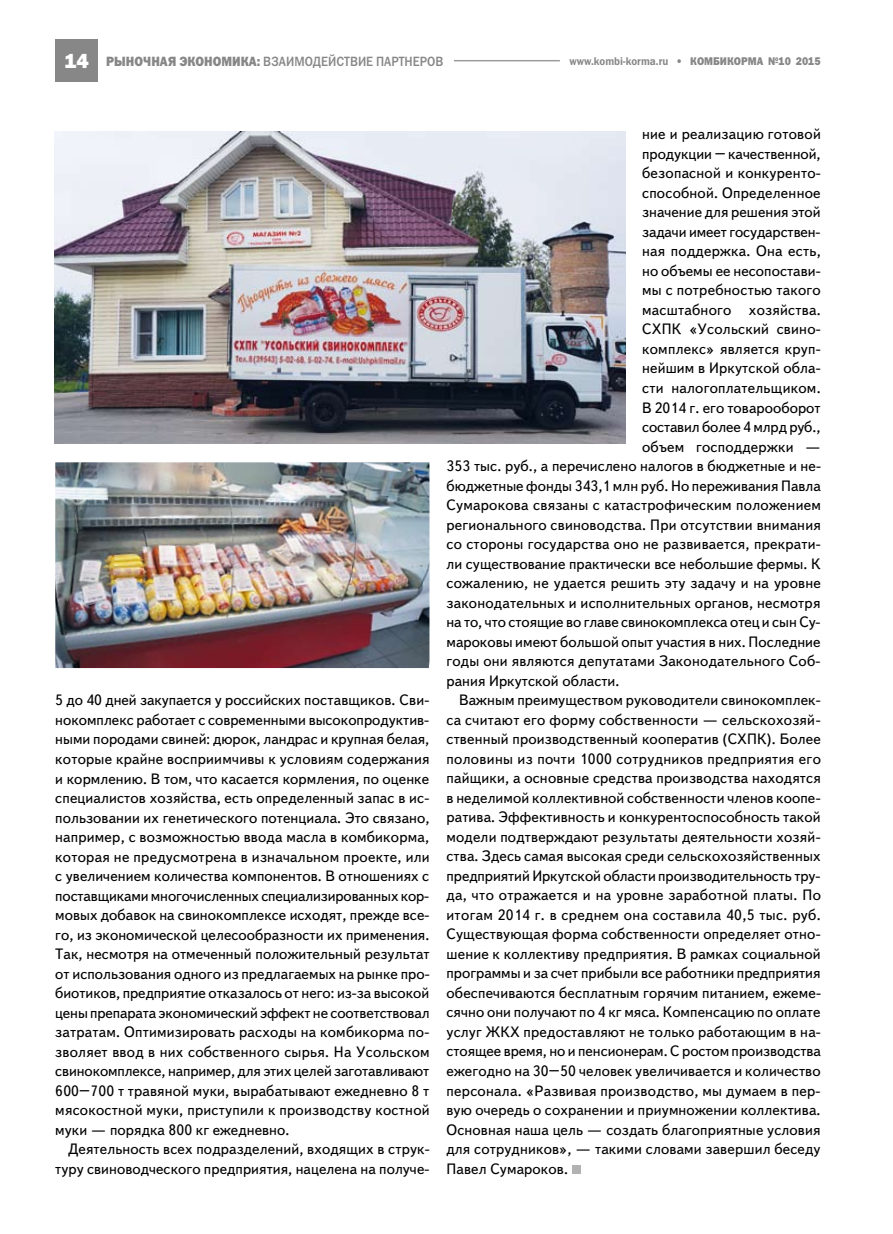
<style>
.page{position:relative;width:893px;height:1234px;background:#fff}
.page>*{position:absolute;margin:0;border:0;box-sizing:border-box;transform-origin:0 0}
.t1{font:15px/19.5px "Text Book C";letter-spacing:.01em;color:#000;text-align:justify}
.t2{font:13.5px "Franklin Gothic Medium C";color:#878787;scale:.9 1}
.t3{font:11.25px "Franklin Gothic Demi C";color:#878787;scale:.9 1}
.s1{font-family:"Franklin Gothic";font-weight:800;font-size:21px;color:#fff}
.s2{font-family:"Franklin Gothic Heavy C"}
</style>
<div class="page">
<div style="left:55px;top:39px;width:43px;height:42px;background:#878787"></div>
<hr style="left:454px;top:60px;width:106px;height:1px;background:#9d9c9c">
<img style="left:55px;top:132px;width:570px;height:312px">
<img style="left:55px;top:462px;width:374px;height:206px">
<div style="left:572px;top:1164px;width:9px;height:9px;background:#b2b2b2"></div>
<p class="t2" style="left:64px;top:54px;width:423px"><span class="s1">14</span> <span class="s2">РЫНОЧНАЯ ЭКОНОМИКА:</span> ВЗАИМОДЕЙСТВИЕ ПАРТНЕРОВ</p>
<p class="t3" style="left:569px;top:54px;width:281px">www.kombi-korma.ru <span class="s2">• КОМБИКОРМА №10 2015</span></p>
<p class="t1" style="left:55px;top:690px;width:376px">5 до 40 дней закупается у российских поставщиков. Сви&shy;нокомплекс работает с современными высокопродуктив&shy;ными породами свиней: дюрок, ландрас и крупная белая, которые крайне восприимчивы к условиям содержания и кормлению. В том, что касается кормления, по оценке специалистов хозяйства, есть определенный запас в ис&shy;пользовании их генетического потенциала. Это связано, например, с возможностью ввода масла в комбикорма, которая не предусмотрена в изначальном проекте, или с увеличением количества компонентов. В отношениях с поставщиками многочисленных специализированных кор&shy;мовых добавок на свинокомплексе исходят, прежде все&shy;го, из экономической целесообразности их применения.<br>Так, несмотря на отмеченный положительный результат от использования одного из предлагаемых на рынке про&shy;биотиков, предприятие отказалось от него: из-за высокой цены препарата экономический эффект не соответствовал затратам. Оптимизировать расходы на комбикорма по&shy;зволяет ввод в них собственного сырья. На Усольском свинокомплексе, например, для этих целей заготавливают 600–700 т травяной муки, вырабатывают ежедневно 8 т мясокостной муки, приступили к производству костной муки — порядка 800 кг ежедневно.</p>
<p class="t1" style="left:55px;top:1139px;width:376px;text-align:right">Деятельность всех подразделений, входящих в струк&shy;туру свиноводческого предприятия, нацелена на получе-</p>
<p class="t1" style="left:642px;top:125px;width:180px">ние и реализацию готовой</p>
<p class="t1" style="left:642px;top:144px;width:180px">продукции – качественной,</p>
<p class="t1" style="left:642px;top:164px;width:180px">безопасной и конкуренто-</p>
<p class="t1" style="left:642px;top:183px;width:180px">способной. Определенное</p>
<p class="t1" style="left:642px;top:203px;width:180px">значение для решения этой</p>
<p class="t1" style="left:642px;top:222px;width:180px">задачи имеет государствен-</p>
<p class="t1" style="left:642px;top:242px;width:180px">ная поддержка. Она есть,</p>
<p class="t1" style="left:642px;top:261px;width:180px">но объемы ее несопостави-</p>
<p class="t1" style="left:642px;top:281px;width:180px">мы с потребностью такого</p>
<p class="t1" style="left:642px;top:300px;width:180px">масштабного хозяйства.</p>
<p class="t1" style="left:642px;top:320px;width:180px">СХПК «Усольский свино-</p>
<p class="t1" style="left:642px;top:339px;width:180px">комплекс» является круп-</p>
<p class="t1" style="left:642px;top:359px;width:180px">нейшим в Иркутской обла-</p>
<p class="t1" style="left:642px;top:378px;width:180px">сти налогоплательщиком.</p>
<p class="t1" style="left:642px;top:398px;width:180px">В 2014 г. его товарооборот</p>
<p class="t1" style="left:642px;top:417px;width:180px">составил более 4 млрд руб.,</p>
<p class="t1" style="left:642px;top:437px;width:180px">объем господдержки —</p>
<p class="t1" style="left:446px;top:456px;width:376px">353 тыс. руб., а перечислено налогов в бюджетные и не-</p>
<p class="t1" style="left:446px;top:476px;width:376px">бюджетные фонды 343,1 млн руб. Но переживания Павла</p>
<p class="t1" style="left:446px;top:495px;width:376px">Сумарокова связаны с катастрофическим положением</p>
<p class="t1" style="left:446px;top:515px;width:376px">регионального свиноводства. При отсутствии внимания</p>
<p class="t1" style="left:446px;top:534px;width:376px">со стороны государства оно не развивается, прекрати-</p>
<p class="t1" style="left:446px;top:554px;width:376px">ли существование практически все небольшие фермы. К</p>
<p class="t1" style="left:446px;top:573px;width:376px">сожалению, не удается решить эту задачу и на уровне</p>
<p class="t1" style="left:446px;top:593px;width:375px">законодательных и исполнительных органов, несмотря</p>
<p class="t1" style="left:446px;top:612px;width:376px">на то, что стоящие во главе свинокомплекса отец и сын Су-</p>
<p class="t1" style="left:446px;top:632px;width:376px">мароковы имеют большой опыт участия в них. Последние</p>
<p class="t1" style="left:446px;top:651px;width:375px">годы они являются депутатами Законодательного Соб-</p>
<p class="t1" style="left:446px;top:671px;width:175px">рания Иркутской области.</p>
<p class="t1" style="left:459px;top:690px;width:363px">Важным преимуществом руководители свинокомплек-</p>
<p class="t1" style="left:446px;top:710px;width:376px">са считают его форму собственности — сельскохозяй-</p>
<p class="t1" style="left:446px;top:729px;width:376px">ственный производственный кооператив (СХПК). Более</p>
<p class="t1" style="left:446px;top:749px;width:376px">половины из почти 1000 сотрудников предприятия его</p>
<p class="t1" style="left:446px;top:768px;width:376px">пайщики, а основные средства производства находятся</p>
<p class="t1" style="left:446px;top:788px;width:376px">в неделимой коллективной собственности членов коопе-</p>
<p class="t1" style="left:446px;top:807px;width:376px">ратива. Эффективность и конкурентоспособность такой</p>
<p class="t1" style="left:446px;top:827px;width:376px">модели подтверждают результаты деятельности хозяй-</p>
<p class="t1" style="left:446px;top:846px;width:376px">ства. Здесь самая высокая среди сельскохозяйственных</p>
<p class="t1" style="left:446px;top:866px;width:375px">предприятий Иркутской области производительность тру-</p>
<p class="t1" style="left:446px;top:885px;width:376px">да, что отражается и на уровне заработной платы. По</p>
<p class="t1" style="left:446px;top:905px;width:376px">итогам 2014 г. в среднем она составила 40,5 тыс. руб.</p>
<p class="t1" style="left:446px;top:924px;width:376px">Существующая форма собственности определяет отно-</p>
<p class="t1" style="left:446px;top:944px;width:376px">шение к коллективу предприятия. В рамках социальной</p>
<p class="t1" style="left:446px;top:963px;width:375px">программы и за счет прибыли все работники предприятия</p>
<p class="t1" style="left:446px;top:983px;width:376px">обеспечиваются бесплатным горячим питанием, ежеме-</p>
<p class="t1" style="left:446px;top:1002px;width:376px">сячно они получают по 4 кг мяса. Компенсацию по оплате</p>
<p class="t1" style="left:446px;top:1022px;width:376px">услуг ЖКХ предоставляют не только работающим в на-</p>
<p class="t1" style="left:446px;top:1041px;width:376px">стоящее время, но и пенсионерам. С ростом производства</p>
<p class="t1" style="left:446px;top:1061px;width:376px">ежегодно на 30–50 человек увеличивается и количество</p>
<p class="t1" style="left:446px;top:1080px;width:376px">персонала. «Развивая производство, мы думаем в пер-</p>
<p class="t1" style="left:446px;top:1100px;width:376px">вую очередь о сохранении и приумножении коллектива.</p>
<p class="t1" style="left:446px;top:1119px;width:375px">Основная наша цель — создать благоприятные условия</p>
<p class="t1" style="left:446px;top:1139px;width:376px">для сотрудников», — такими словами завершил беседу</p>
<p class="t1" style="left:446px;top:1158px;width:123px">Павел Сумароков.</p>
</div>
